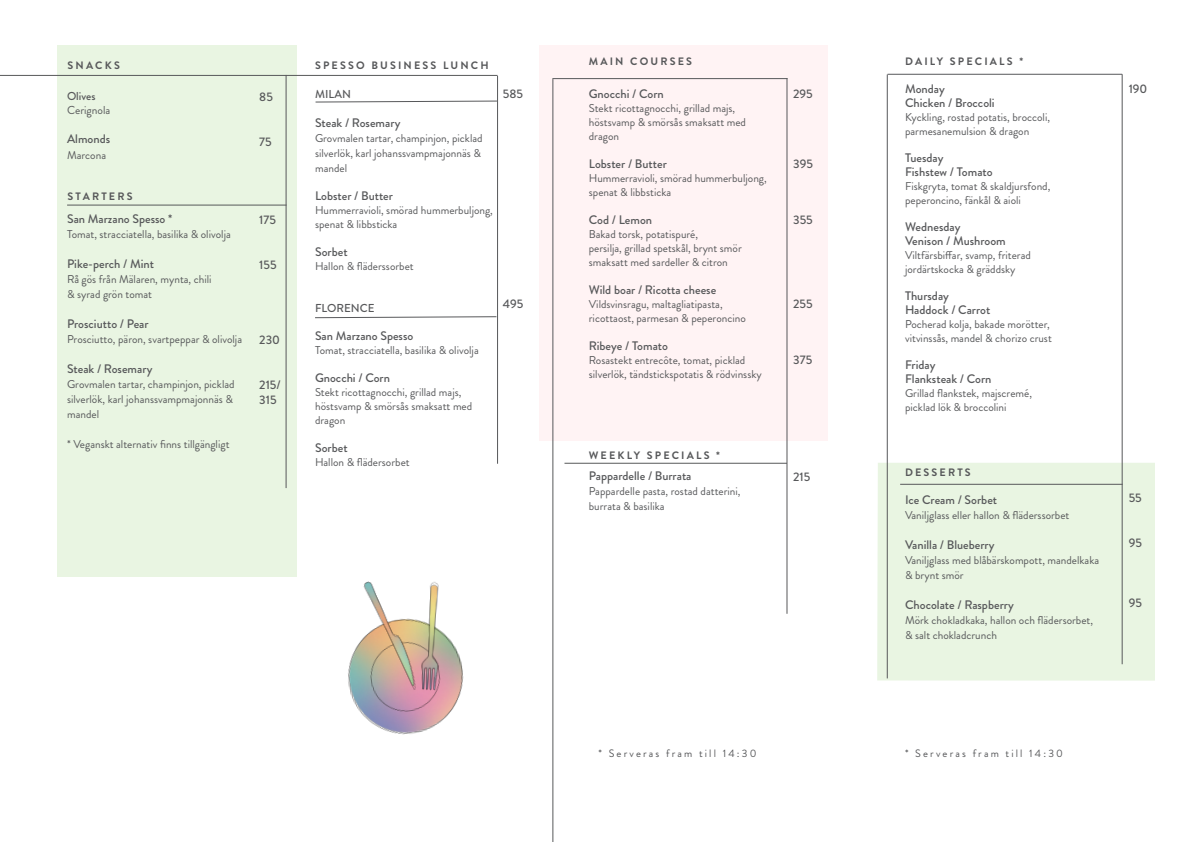
<style>
.page{position:relative;width:1191px;height:842px;background:#fff}
.page>*{position:absolute;margin:0;border:0;box-sizing:border-box;transform-origin:0 0}
.t1{font:500 12.4px/14px "Brandon Grotesque";color:#57585a}
.t2{font:500 11.5px "Brandon Grotesque";color:#57585a}
.t3{font:11.5px "Brandon Grotesque";color:#57585a}
.t4{font:11.3px/14px "Brandon Grotesque";color:#57585a}
.t5{font:700 10.8px "Brandon Grotesque";letter-spacing:.2em;color:#57585a}
.t6{font:10.8px "Brandon Grotesque";letter-spacing:.2em;color:#57585a}
</style>
<div class="page">
<div style="left:539px;top:46px;width:288px;height:395px;background:#fff3f4"></div>
<div style="left:877px;top:463px;width:278px;height:218px;background:#e9f5e2"></div>
<div style="left:57px;top:46px;width:239px;height:531px;background:#e9f5e2"></div>
<hr style="left:67px;top:205px;width:219px;height:1px;background:#57585a">
<hr style="left:786px;top:78px;width:1px;height:536px;background:#57585a">
<hr style="left:887px;top:74px;width:235px;height:1px;background:#57585a">
<hr style="left:552px;top:79px;width:1px;height:763px;background:#57585a">
<hr style="left:1121px;top:74px;width:1px;height:590px;background:#57585a">
<hr style="left:886px;top:74px;width:1px;height:604px;background:#57585a">
<hr style="left:552px;top:78px;width:235px;height:1px;background:#57585a">
<hr style="left:900px;top:484px;width:222px;height:1px;background:#57585a">
<hr style="left:0;top:75px;width:497px;height:1px;background:#57585a">
<hr style="left:497px;top:76px;width:1px;height:388px;background:#57585a">
<hr style="left:285px;top:75px;width:1px;height:413px;background:#57585a">
<svg style="left:315px;top:100px;width:182px;height:3px"></svg>
<svg style="left:315px;top:316px;width:182px;height:3px"></svg>
<img style="left:296px;top:511px;width:258px;height:276px">
<hr style="left:564px;top:463px;width:223px;height:1px;background:#57585a">
<p class="t5" style="left:68px;top:58px;width:54px">SNACKS</p>
<p class="t5" style="left:315px;top:58px;width:175px">SPESSO BUSINESS LUNCH</p>
<p class="t5" style="left:589px;top:54px;width:105px">MAIN COURSES</p>
<p class="t5" style="left:905px;top:54px;width:120px">DAILY SPECIALS *</p>
<p class="t2" style="left:67px;top:88px;width:30px">Olives</p>
<p class="t3" style="left:67px;top:102px;width:45px">Cerignola</p>
<p class="t1" style="left:67px;top:132px;width:45px">Almonds</p>
<p class="t4" style="left:67px;top:149px;width:41px">Marcona</p>
<p class="t5" style="left:68px;top:188px;width:66px">STARTERS</p>
<p class="t1" style="left:67px;top:212px;width:107px">San Marzano Spesso *</p>
<p class="t4" style="left:67px;top:227px;width:165px">Tomat, stracciatella, basilika &amp; olivolja</p>
<p class="t1" style="left:67px;top:257px;width:88px">Pike-perch / Mint</p>
<p class="t4" style="left:67px;top:272px;width:146px;line-height:15px">Rå gös från Mälaren, mynta, chili &amp; syrad grön tomat</p>
<p class="t1" style="left:67px;top:317px;width:83px">Prosciutto / Pear</p>
<p class="t4" style="left:67px;top:332px;width:176px">Prosciutto, päron, svartpeppar &amp; olivolja</p>
<p class="t1" style="left:67px;top:362px;width:87px">Steak / Rosemary</p>
<p class="t4" style="left:67px;top:377px;width:169px">Grovmalen tartar, champinjon, picklad</p>
<p class="t4" style="left:67px;top:392px;width:167px;line-height:15px">silverlök, karl johanssvampmajonnäs &amp; mandel</p>
<p class="t4" style="left:67px;top:437px;width:164px">* Veganskt alternativ finns tillgängligt</p>
<p class="t1" style="left:259px;top:90px;width:15px">85</p>
<p class="t1" style="left:259px;top:135px;width:14px">75</p>
<p class="t1" style="left:259px;top:213px;width:18px">175</p>
<p class="t1" style="left:259px;top:258px;width:19px">155</p>
<p class="t1" style="left:259px;top:333px;width:22px">230</p>
<p class="t1" style="left:259px;top:378px;width:23px">215/</p>
<p class="t1" style="left:259px;top:393px;width:19px">315</p>
<p class="t2" style="left:315px;top:86px;width:38px">MILAN</p>
<p class="t1" style="left:315px;top:115px;width:87px">Steak / Rosemary</p>
<p class="t4" style="left:315px;top:131px;width:169px">Grovmalen tartar, champinjon, picklad</p>
<p class="t4" style="left:315px;top:145px;width:167px;line-height:15px">silverlök, karl johanssvampmajonnäs &amp; mandel</p>
<p class="t1" style="left:315px;top:188px;width:79px">Lobster / Butter</p>
<p class="t4" style="left:315px;top:203px;width:179px">Hummerravioli, smörad hummerbuljong, spenat &amp; libbsticka</p>
<p class="t1" style="left:315px;top:244px;width:34px">Sorbet</p>
<p class="t4" style="left:315px;top:259px;width:100px">Hallon &amp; fläderssorbet</p>
<p class="t2" style="left:315px;top:300px;width:61px">FLORENCE</p>
<p class="t1" style="left:315px;top:328px;width:100px">San Marzano Spesso</p>
<p class="t4" style="left:315px;top:343px;width:165px">Tomat, stracciatella, basilika &amp; olivolja</p>
<p class="t1" style="left:315px;top:370px;width:77px">Gnocchi / Corn</p>
<p class="t4" style="left:315px;top:385px;width:159px">Stekt ricottagnocchi, grillad majs, höstsvamp &amp; smörsås smaksatt med dragon</p>
<p class="t1" style="left:315px;top:440px;width:34px">Sorbet</p>
<p class="t4" style="left:315px;top:455px;width:96px">Hallon &amp; flädersorbet</p>
<p class="t1" style="left:503px;top:87px;width:22px">585</p>
<p class="t1" style="left:503px;top:297px;width:22px">495</p>
<p class="t1" style="left:589px;top:87px;width:77px">Gnocchi / Corn</p>
<p class="t4" style="left:589px;top:101px;width:159px">Stekt ricottagnocchi, grillad majs, höstsvamp &amp; smörsås smaksatt med dragon</p>
<p class="t1" style="left:589px;top:157px;width:79px">Lobster / Butter</p>
<p class="t4" style="left:589px;top:171px;width:179px">Hummerravioli, smörad hummerbuljong, spenat &amp; libbsticka</p>
<p class="t1" style="left:589px;top:213px;width:65px">Cod / Lemon</p>
<p class="t4" style="left:589px;top:227px;width:111px">Bakad torsk, potatispuré,</p>
<p class="t4" style="left:589px;top:241px;width:154px">persilja, grillad spetskål, brynt smör smaksatt med sardeller &amp; citron</p>
<p class="t1" style="left:589px;top:283px;width:129px">Wild boar / Ricotta cheese</p>
<p class="t4" style="left:589px;top:297px;width:159px">Vildsvinsragu, maltagliatipasta, ricottaost, parmesan &amp; peperoncino</p>
<p class="t1" style="left:589px;top:339px;width:81px">Ribeye / Tomato</p>
<p class="t4" style="left:589px;top:353px;width:174px">Rosastekt entrecôte, tomat, picklad silverlök, tändstickspotatis &amp; rödvinssky</p>
<p class="t1" style="left:793px;top:87px;width:21px">295</p>
<p class="t1" style="left:793px;top:157px;width:21px">395</p>
<p class="t1" style="left:793px;top:213px;width:21px">355</p>
<p class="t1" style="left:793px;top:297px;width:21px">255</p>
<p class="t1" style="left:793px;top:353px;width:20px">375</p>
<p class="t5" style="left:589px;top:447px;width:133px">WEEKLY SPECIALS *</p>
<p class="t1" style="left:905px;top:82px;width:41px">Monday</p>
<p class="t1" style="left:905px;top:96px;width:91px">Chicken / Broccoli</p>
<p class="t4" style="left:905px;top:111px;width:146px">Kyckling, rostad potatis, broccoli, parmesanemulsion &amp; dragon</p>
<p class="t1" style="left:905px;top:151px;width:40px">Tuesday</p>
<p class="t1" style="left:905px;top:165px;width:89px">Fishstew / Tomato</p>
<p class="t4" style="left:905px;top:180px;width:147px">Fiskgryta, tomat &amp; skaldjursfond, peperoncino, fänkål &amp; aioli</p>
<p class="t1" style="left:905px;top:220px;width:102px">Wednesday<br>Venison / Mushroom</p>
<p class="t4" style="left:905px;top:249px;width:127px">Viltfärsbiffar, svamp, friterad jordärtskocka &amp; gräddsky</p>
<p class="t1" style="left:905px;top:289px;width:45px">Thursday</p>
<p class="t1" style="left:905px;top:303px;width:87px">Haddock / Carrot</p>
<p class="t4" style="left:905px;top:318px;width:148px">Pocherad kolja, bakade morötter, vitvinssås, mandel &amp; chorizo crust</p>
<p class="t1" style="left:905px;top:358px;width:32px">Friday</p>
<p class="t1" style="left:905px;top:372px;width:88px">Flanksteak / Corn</p>
<p class="t4" style="left:905px;top:387px;width:128px">Grillad flankstek, majscremé, picklad lök &amp; broccolini</p>
<p class="t1" style="left:1128px;top:82px;width:20px">190</p>
<p class="t1" style="left:589px;top:469px;width:104px">Pappardelle / Burrata</p>
<p class="t4" style="left:589px;top:484px;width:153px;line-height:15px">Pappardelle pasta, rostad datterini, burrata &amp; basilika</p>
<p class="t1" style="left:793px;top:470px;width:19px">215</p>
<p class="t5" style="left:905px;top:465px;width:67px">DESSERTS</p>
<p class="t1" style="left:905px;top:492px;width:94px">Ice Cream / Sorbet</p>
<p class="t4" style="left:905px;top:508px;width:166px">Vaniljglass eller hallon &amp; fläderssorbet</p>
<p class="t1" style="left:905px;top:537px;width:91px">Vanilla / Blueberry</p>
<p class="t4" style="left:905px;top:552px;width:195px;line-height:15px">Vaniljglass med blåbärskompott, mandelkaka &amp; brynt smör</p>
<p class="t1" style="left:905px;top:597px;width:110px">Chocolate / Raspberry</p>
<p class="t4" style="left:905px;top:612px;width:190px;line-height:15px">Mörk chokladkaka, hallon och flädersorbet, &amp; salt chokladcrunch</p>
<p class="t1" style="left:1128px;top:491px;width:15px">55</p>
<p class="t1" style="left:1128px;top:536px;width:15px">95</p>
<p class="t1" style="left:1128px;top:596px;width:15px">95</p>
<p class="t6" style="left:598px;top:745px;width:159px">* Serveras fram till 14:30</p>
<p class="t6" style="left:905px;top:745px;width:159px">* Serveras fram till 14:30</p>
</div>
